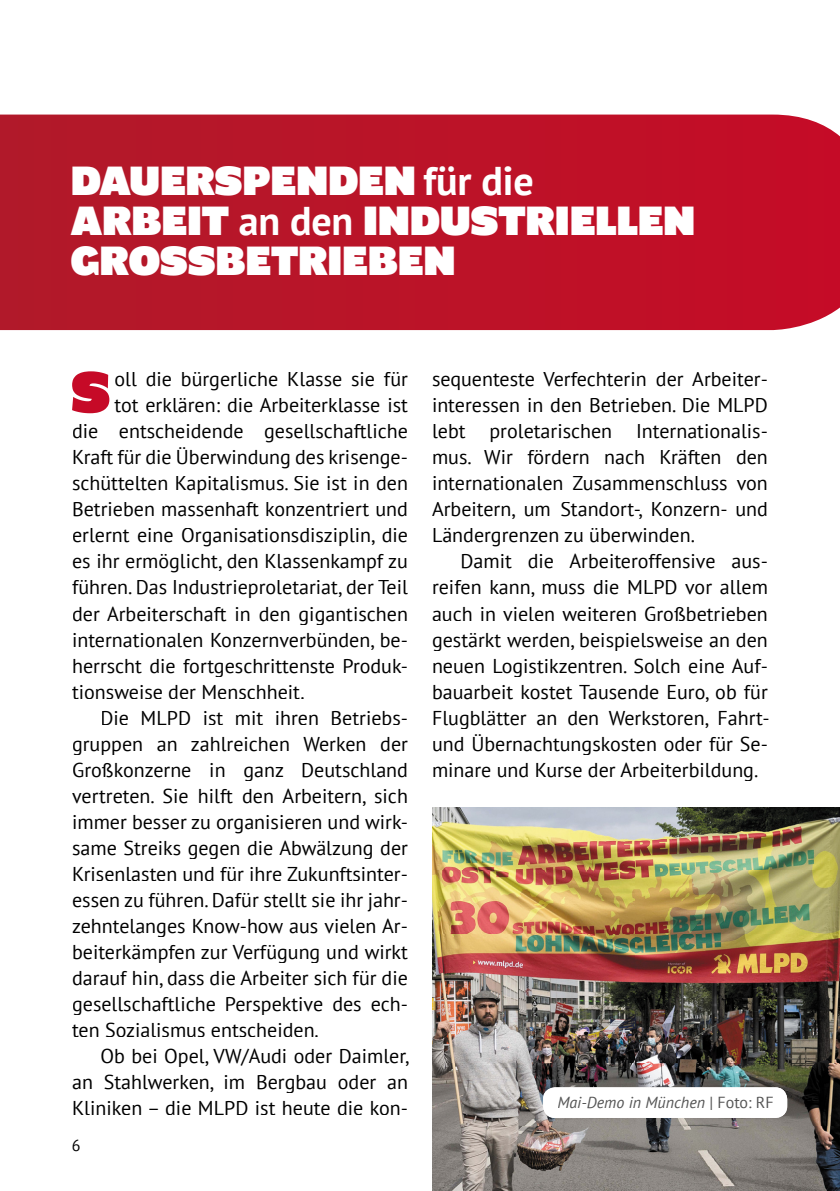
<style>
.page{position:relative;width:840px;height:1191px;background:#fff}
.page>*{position:absolute;margin:0;border:0;box-sizing:border-box;transform-origin:0 0}
.t1{font:56.6px "Shire Derbyshire";color:#c60a27}
.t2{font:40px/40px "Shire Derbyshire";letter-spacing:-.005em;color:#fff}
.t3{font:20px/26px "PT Sans";color:#000;text-align:justify}
.t4{font:italic 16px "PT Sans";color:#555}
.t5{font:16px "PT Sans";color:#000}
.s1{font-family:"PT Sans";font-weight:700}
.s2{font-style:normal}
</style>
<div class="page">
<svg style="left:0;top:115px;width:839px;height:215px;background:#bb1429"></svg>
<img style="left:432px;top:807px;width:407px;height:384px">
<div style="left:543px;top:1087px;width:243px;height:31px;background:#fff;border-radius:12px"></div>
<h2 class="t2" style="left:71px;top:162px;width:625px">DAUERSPENDEN <span class="s1">für die<br></span>ARBEIT <span class="s1">an den</span> INDUSTRIELLEN<br>GROßBETRIEBEN</h2>
<h1 class="t1" style="left:71px;top:360px;width:41px">S</h1>
<p class="t3" style="left:114px;top:366px;width:295px">oll die bürgerliche Klasse sie für</p>
<p class="t3" style="left:114px;top:392px;width:295px">tot erklären: die Arbeiterklasse ist</p>
<p class="t3" style="left:72px;top:418px;width:337px">die entscheidende gesellschaftliche</p>
<p class="t3" style="left:72px;top:444px;width:337px">Kraft für die Überwindung des krisenge-</p>
<p class="t3" style="left:72px;top:470px;width:337px">schüttelten Kapitalismus. Sie ist in den</p>
<p class="t3" style="left:72px;top:496px;width:337px">Betrieben massenhaft konzentriert und</p>
<p class="t3" style="left:72px;top:522px;width:337px">erlernt eine Organisationsdisziplin, die</p>
<p class="t3" style="left:72px;top:548px;width:337px">es ihr ermöglicht, den Klassenkampf zu</p>
<p class="t3" style="left:72px;top:574px;width:337px">führen. Das Industrieproletariat, der Teil</p>
<p class="t3" style="left:72px;top:600px;width:337px">der Arbeiterschaft in den gigantischen</p>
<p class="t3" style="left:72px;top:626px;width:337px">internationalen Konzernverbünden, be-</p>
<p class="t3" style="left:72px;top:652px;width:337px">herrscht die fortgeschrittenste Produk-</p>
<p class="t3" style="left:72px;top:678px;width:234px">tionsweise der Menschheit.</p>
<p class="t3" style="left:100px;top:704px;width:309px">Die MLPD ist mit ihren Betriebs-</p>
<p class="t3" style="left:72px;top:730px;width:337px">gruppen an zahlreichen Werken der</p>
<p class="t3" style="left:72px;top:756px;width:337px">Großkonzerne in ganz Deutschland</p>
<p class="t3" style="left:72px;top:782px;width:337px">vertreten. Sie hilft den Arbeitern, sich</p>
<p class="t3" style="left:72px;top:808px;width:337px">immer besser zu organisieren und wirk-</p>
<p class="t3" style="left:72px;top:834px;width:337px">same Streiks gegen die Abwälzung der</p>
<p class="t3" style="left:72px;top:860px;width:337px">Krisenlasten und für ihre Zukunftsinter-</p>
<p class="t3" style="left:72px;top:886px;width:337px">essen zu führen. Dafür stellt sie ihr jahr-</p>
<p class="t3" style="left:72px;top:912px;width:337px">zehntelanges Know-how aus vielen Ar-</p>
<p class="t3" style="left:72px;top:938px;width:337px">beiterkämpfen zur Verfügung und wirkt</p>
<p class="t3" style="left:72px;top:964px;width:337px">darauf hin, dass die Arbeiter sich für die</p>
<p class="t3" style="left:72px;top:990px;width:337px">gesellschaftliche Perspektive des ech-</p>
<p class="t3" style="left:72px;top:1016px;width:248px">ten Sozialismus entscheiden.</p>
<p class="t3" style="left:100px;top:1042px;width:310px">Ob bei Opel, VW/Audi oder Daimler,</p>
<p class="t3" style="left:72px;top:1068px;width:337px">an Stahlwerken, im Bergbau oder an</p>
<p class="t3" style="left:72px;top:1094px;width:337px">Kliniken – die MLPD ist heute die kon-</p>
<p class="t5" style="left:72px;top:1135px;width:10px">6</p>
<p class="t3" style="left:432px;top:366px;width:337px">sequenteste Verfechterin der Arbeiter&shy;interessen in den Betrieben. Die MLPD lebt proletarischen Internationalis&shy;mus. Wir fördern nach Kräften den internatio nalen Zusammenschluss von Arbeitern, um Standort-, Konzern- und Ländergrenzen zu überwinden.</p>
<p class="t3" style="left:432px;top:548px;width:339px;text-indent:28px">Damit die Arbeiteroffensive aus&shy;reifen kann, muss die MLPD vor allem auch in vielen weiteren Großbetrieben gestärkt werden, beispielsweise an den neuen Logistikzentren. Solch eine Auf&shy;bauarbeit kostet Tausende Euro, ob für Flugblätter an den Werkstoren, Fahrt&shy;und Übernachtungskosten oder für Se&shy;minare und Kurse der Arbeiterbildung.</p>
<p class="t4" style="left:557px;top:1092px;width:218px">Mai-Demo in München <span class="s2">| Foto: RF</span></p>
</div>
